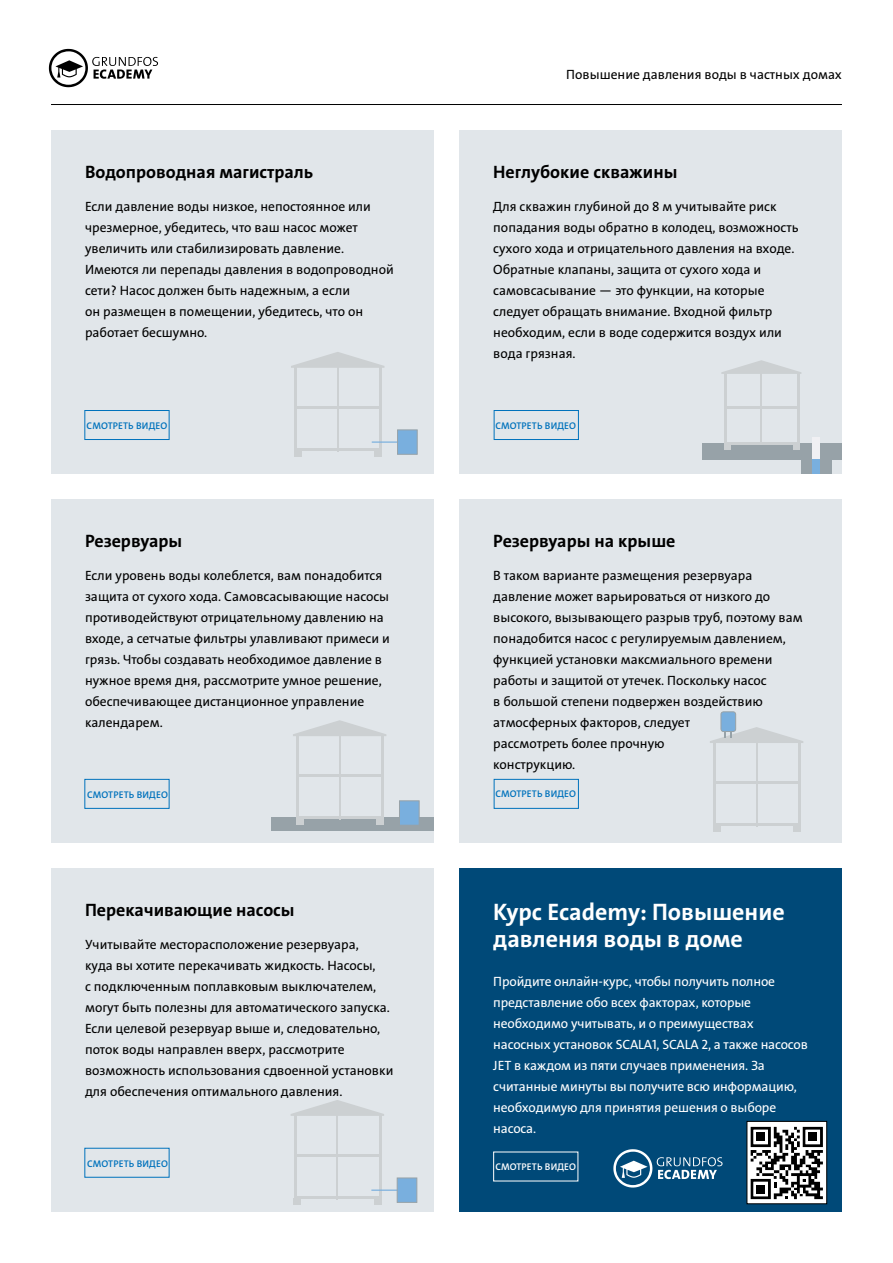
<style>
.page{position:relative;width:893px;height:1263px;background:#fff}
.page>*{position:absolute;margin:0;border:0;box-sizing:border-box;transform-origin:0 0}
.t1{font:24px/27px "Grundfos The Sans V2 OT 7 B";color:#fff}
.t2{font:18px "Grundfos The Sans V2 OT 7 B";color:#000}
.t3{font:13.5px/21px "Grundfos The Sans V2 OT 5 R";color:#000}
.t4{font:13.5px/21px "Grundfos The Sans V2 OT 5 R";letter-spacing:-.01em;color:#fff}
.t5{font:9.75px "Grundfos The Sans V2 OT 6 SB";letter-spacing:.015em;color:#0072bc}
.t6{font:9.75px "Grundfos The Sans V2 OT 6 SB";letter-spacing:.015em;color:#fff}
</style>
<div class="page">
<div style="left:459px;top:499px;width:383px;height:344px;background:#e1e6ea"></div>
<hr style="left:713px;top:741px;width:3px;height:91px;background:#ccd0d2">
<hr style="left:798px;top:741px;width:3px;height:85px;background:#ccd0d2">
<hr style="left:713px;top:781px;width:87px;height:3px;background:#ccd0d2">
<hr style="left:716px;top:823px;width:82px;height:3px;background:#ccd0d2">
<hr style="left:756px;top:741px;width:2px;height:85px;background:#ccd0d2">
<div style="left:713px;top:825px;width:7px;height:7px;background:#ccd0d2"></div>
<div style="left:793px;top:825px;width:8px;height:7px;background:#ccd0d2"></div>
<div style="left:721px;top:712px;width:15px;height:19px;background:#79afde;border-radius:3px"></div>
<div style="left:720px;top:711px;width:16px;height:21px;border:1px solid #97a2a8;border-radius:3px"></div>
<svg style="left:710px;top:727px;width:93px;height:16px"></svg>
<div style="left:51px;top:130px;width:383px;height:344px;background:#e1e6ea"></div>
<div style="left:51px;top:499px;width:383px;height:344px;background:#e1e6ea"></div>
<div style="left:51px;top:868px;width:383px;height:344px;background:#e1e6ea"></div>
<div style="left:459px;top:130px;width:383px;height:344px;background:#e1e6ea"></div>
<div style="left:459px;top:868px;width:383px;height:344px;background:#004978"></div>
<hr style="left:51px;top:104px;width:791px;height:1px;background:#000">
<svg style="left:49px;top:49px;width:109px;height:38px"></svg>
<div style="left:702px;top:443px;width:140px;height:16px;background:#97a2a8"></div>
<hr style="left:724px;top:372px;width:2px;height:78px;background:#ccd0d2">
<hr style="left:797px;top:372px;width:2px;height:73px;background:#ccd0d2">
<hr style="left:724px;top:406px;width:75px;height:3px;background:#ccd0d2">
<svg style="left:721px;top:360px;width:80px;height:14px"></svg>
<hr style="left:726px;top:443px;width:71px;height:2px;background:#ccd0d2">
<hr style="left:761px;top:372px;width:1px;height:73px;background:#ccd0d2">
<svg style="left:726px;top:445px;width:4px;height:5px"></svg>
<svg style="left:793px;top:445px;width:6px;height:5px"></svg>
<div style="left:801px;top:443px;width:30px;height:31px;background:#97a2a8"></div>
<div style="left:813px;top:437px;width:7px;height:37px;background:#f0f0f3"></div>
<div style="left:813px;top:459px;width:7px;height:15px;background:#79afde"></div>
<hr style="left:294px;top:366px;width:3px;height:90px;background:#ccd0d2">
<hr style="left:379px;top:366px;width:3px;height:85px;background:#ccd0d2">
<hr style="left:295px;top:406px;width:86px;height:3px;background:#ccd0d2">
<svg style="left:291px;top:352px;width:93px;height:16px"></svg>
<hr style="left:297px;top:448px;width:82px;height:3px;background:#ccd0d2">
<hr style="left:337px;top:366px;width:2px;height:85px;background:#ccd0d2">
<div style="left:294px;top:450px;width:7px;height:6px;background:#ccd0d2"></div>
<div style="left:375px;top:450px;width:7px;height:6px;background:#ccd0d2"></div>
<hr style="left:372px;top:441px;width:35px;height:2px;background:#79afde">
<div style="left:397px;top:429px;width:21px;height:26px;background:#79afde;border:1px solid #97a2a8"></div>
<div style="left:271px;top:817px;width:163px;height:14px;background:#97a2a8"></div>
<hr style="left:296px;top:734px;width:3px;height:91px;background:#ccd0d2">
<hr style="left:381px;top:734px;width:3px;height:85px;background:#ccd0d2">
<hr style="left:296px;top:774px;width:87px;height:3px;background:#ccd0d2">
<svg style="left:293px;top:720px;width:93px;height:16px"></svg>
<hr style="left:299px;top:816px;width:82px;height:3px;background:#ccd0d2">
<hr style="left:339px;top:734px;width:2px;height:85px;background:#ccd0d2">
<div style="left:296px;top:818px;width:7px;height:7px;background:#ccd0d2"></div>
<div style="left:376px;top:818px;width:8px;height:7px;background:#ccd0d2"></div>
<div style="left:399px;top:800px;width:21px;height:26px;background:#79afde;border:1px solid #97a2a8"></div>
<hr style="left:294px;top:1114px;width:2px;height:90px;background:#ccd0d2">
<hr style="left:379px;top:1114px;width:3px;height:85px;background:#ccd0d2">
<hr style="left:294px;top:1154px;width:87px;height:3px;background:#ccd0d2">
<svg style="left:291px;top:1100px;width:93px;height:16px"></svg>
<hr style="left:296px;top:1196px;width:83px;height:3px;background:#ccd0d2">
<hr style="left:336px;top:1114px;width:2px;height:85px;background:#ccd0d2">
<div style="left:294px;top:1198px;width:7px;height:6px;background:#ccd0d2"></div>
<div style="left:374px;top:1198px;width:8px;height:6px;background:#ccd0d2"></div>
<hr style="left:371px;top:1189px;width:36px;height:2px;background:#79afde">
<div style="left:397px;top:1177px;width:20px;height:26px;background:#79afde;border:1px solid #97a2a8"></div>
<svg style="left:613px;top:1149px;width:109px;height:38px"></svg>
<div style="left:84px;top:410px;width:85px;height:30px;border:1px solid #0072bc"></div>
<div style="left:84px;top:779px;width:85px;height:30px;border:1px solid #0072bc"></div>
<div style="left:84px;top:1148px;width:85px;height:29px;border:1px solid #0072bc"></div>
<div style="left:494px;top:410px;width:85px;height:30px;border:1px solid #0072bc"></div>
<div style="left:494px;top:779px;width:85px;height:30px;border:1px solid #0072bc"></div>
<div style="left:746px;top:1121px;width:81px;height:83px;background:#fff;border:1px solid #000"></div>
<svg style="left:751px;top:1127px;width:72px;height:72px"></svg>
<div style="left:756px;top:1133px;width:9px;height:8px;background:#000"></div>
<div style="left:808px;top:1133px;width:9px;height:8px;background:#000"></div>
<div style="left:756px;top:1185px;width:9px;height:8px;background:#000"></div>
<h2 class="t2" style="left:85px;top:160px;width:229px">Водопроводная магистраль</h2>
<p class="t3" style="left:85px;top:196px;width:310px">Если давление воды низкое, непостоянное или чрезмерное, убедитесь, что ваш насос может увеличить или стабилизировать давление.<br>Имеются ли перепады давления в водопроводной сети? Насос должен быть надежным, а если<br>он размещен в помещении, убедитесь, что он работает бесшумно.</p>
<p class="t3" style="left:566px;top:64px;width:277px">Повышение давления воды в частных домах</p>
<h2 class="t2" style="left:493px;top:160px;width:186px">Неглубокие скважины</h2>
<p class="t3" style="left:493px;top:196px;width:307px">Для скважин глубиной до 8 м учитывайте риск попадания воды обратно в колодец, возможность сухого хода и отрицательного давления на входе.<br>Обратные клапаны, защита от сухого хода и самовсасывание — это функции, на которые следует обращать внимание. Входной фильтр необходим, если в воде содержится воздух или вода грязная.</p>
<p class="t5" style="left:87px;top:419px;width:82px">СМОТРЕТЬ ВИДЕО</p>
<p class="t5" style="left:495px;top:419px;width:82px">СМОТРЕТЬ ВИДЕО</p>
<h2 class="t2" style="left:85px;top:529px;width:99px">Резервуары</h2>
<p class="t3" style="left:85px;top:565px;width:306px">Если уровень воды колеблется, вам понадобится защита от сухого хода. Самовсасывающие насосы противодействуют отрицательному давлению на входе, а сетчатые фильтры улавливают примеси и грязь. Чтобы создавать необходимое давление в нужное время дня, рассмотрите умное решение, обеспечивающее дистанционное управление календарем.</p>
<p class="t5" style="left:87px;top:789px;width:82px">СМОТРЕТЬ ВИДЕО</p>
<h2 class="t2" style="left:85px;top:898px;width:211px">Перекачивающие насосы</h2>
<p class="t3" style="left:85px;top:934px;width:310px">Учитывайте месторасположение резервуара,<br>куда вы хотите перекачивать жидкость. Насосы,<br>с подключенным поплавковым выключателем, могут быть полезны для автоматического запуска.<br>Если целевой резервуар выше и, следовательно, поток воды направлен вверх, рассмотрите возможность использования сдвоенной установки для обеспечения оптимального давления.</p>
<p class="t5" style="left:87px;top:1158px;width:82px">СМОТРЕТЬ ВИДЕО</p>
<h2 class="t2" style="left:493px;top:529px;width:184px">Резервуары на крыше</h2>
<p class="t3" style="left:493px;top:565px;width:311px">В таком варианте размещения резервуара давление может варьироваться от низкого до высокого, вызывающего разрыв труб, поэтому вам понадобится насос с регулируемым давлением, функцией установки максмиального времени работы и защитой от утечек. Поскольку насос<br>в большой степени подвержен воздействию атмосферных факторов, следует<br>рассмотреть более прочную<br>конструкцию.</p>
<p class="t5" style="left:495px;top:788px;width:82px">СМОТРЕТЬ ВИДЕО</p>
<h1 class="t1" style="left:493px;top:899px;width:293px">Курс Ecademy: Повышение давления воды в доме</h1>
<p class="t4" style="left:493px;top:971px;width:316px">Пройдите онлайн-курс, чтобы получить полное представление обо всех факторах, которые необходимо учитывать, и о преимуществах насосных установок SCALA1, SCALA 2, а также насосов JET в каждом из пяти случаев применения. За считанные минуты вы получите всю информацию, необходимую для принятия решения о выборе насоса.</p>
<p class="t6" style="left:495px;top:1160px;width:82px">СМОТРЕТЬ ВИДЕО</p>
</div>
